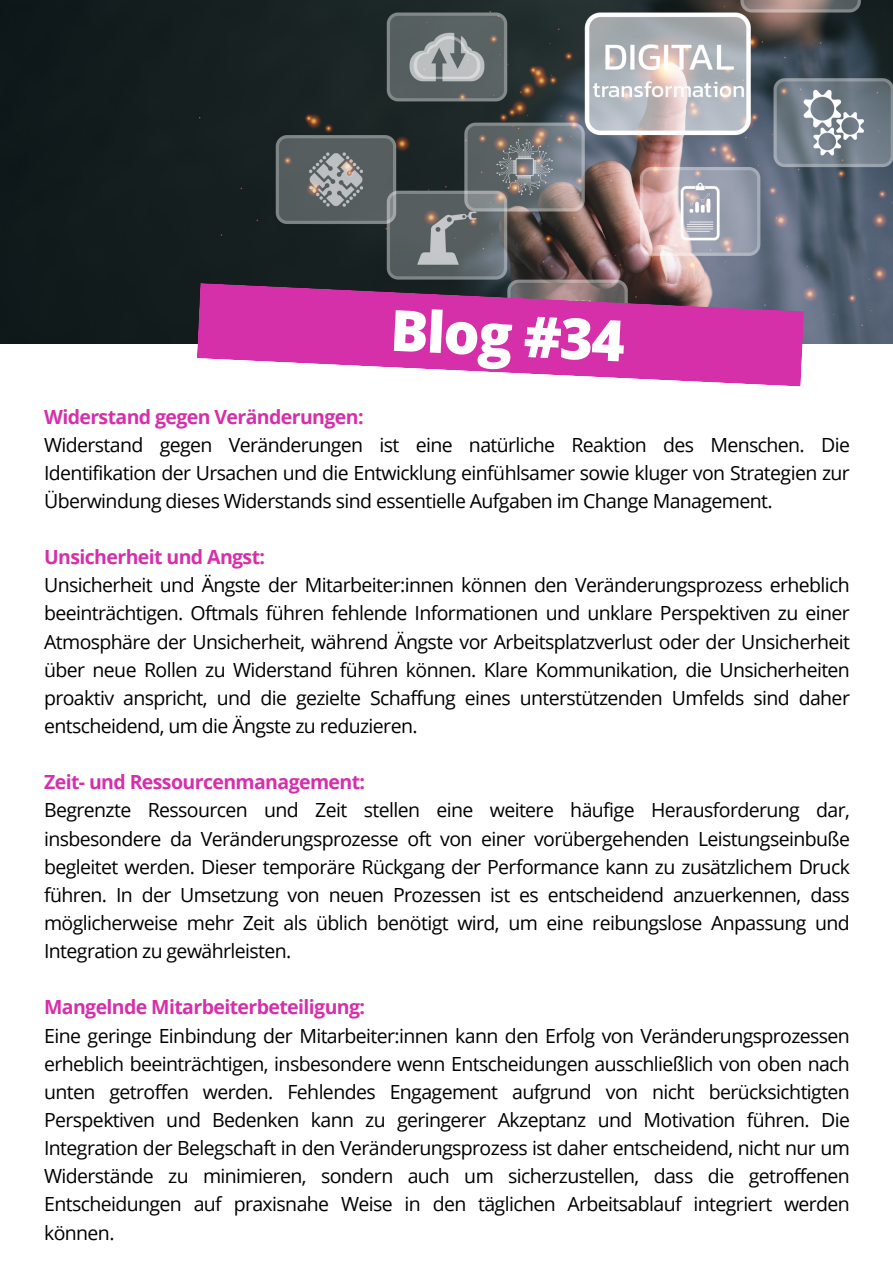
<style>
.page{position:relative;width:893px;height:1264px;background:#fff}
.page>*{position:absolute;margin:0;border:0;box-sizing:border-box;transform-origin:0 0}
.t1{font:800 57px "Open Sans";color:#fff}
.t2{font:19.5px/28.2px "Open Sans";letter-spacing:-.03em;color:#000;text-align:justify}
.t3{font:700 19.5px "Open Sans";letter-spacing:-.03em;color:#d62faa}
</style>
<div class="page">
<img style="left:0;top:0;width:892px;height:343px">
<svg style="left:197px;top:283px;width:607px;height:103px;fill:#d62faa"></svg>
<p class="t1" style="left:392px;top:289px;width:236px;rotate:3deg">Blog #34</p>
<p class="t3" style="left:44px;top:402px;width:321px">Widerstand gegen Veränderungen:</p>
<h1 class="t2" style="left:44px;top:430px;width:807px">Widerstand gegen Veränderungen ist eine natürliche Reaktion des Menschen. Die Identifikation der Ursachen und die Entwicklung einfühlsamer sowie kluger von Strategien zur Überwindung dieses Widerstands sind essentielle Aufgaben im Change Management.</h1>
<p class="t3" style="left:44px;top:543px;width:222px">Unsicherheit und Angst:</p>
<p class="t2" style="left:44px;top:570px;width:807px">Unsicherheit und Ängste der Mitarbeiter:innen können den Veränderungsprozess erheblich beeinträchtigen. Oftmals führen fehlende Informationen und unklare Perspektiven zu einer Atmosphäre der Unsicherheit, während Ängste vor Arbeitsplatzverlust oder der Unsicherheit über neue Rollen zu Widerstand führen können. Klare Kommunikation, die Unsicherheiten proaktiv anspricht, und die gezielte Schaffung eines unterstützenden Umfelds sind daher entscheidend, um die Ängste zu reduzieren.</p>
<p class="t3" style="left:44px;top:768px;width:322px">Zeit- und Ressourcenmanagement:</p>
<p class="t2" style="left:44px;top:795px;width:807px">Begrenzte Ressourcen und Zeit stellen eine weitere häufige Herausforderung dar, insbesondere da Veränderungsprozesse oft von einer vorübergehenden Leistungseinbuße begleitet werden. Dieser temporäre Rückgang der Performance kann zu zusätzlichem Druck führen. In der Umsetzung von neuen Prozessen ist es entscheidend anzuerkennen, dass möglicherweise mehr Zeit als üblich benötigt wird, um eine reibungslose Anpassung und Integration zu gewährleisten.</p>
<p class="t3" style="left:44px;top:993px;width:322px">Mangelnde Mitarbeiterbeteiligung:</p>
<p class="t2" style="left:44px;top:1020px;width:807px">Eine geringe Einbindung der Mitarbeiter:innen kann den Erfolg von Veränderungsprozessen erheblich beeinträchtigen, insbesondere wenn Entscheidungen ausschließlich von oben nach unten getroffen werden. Fehlendes Engagement aufgrund von nicht berücksichtigten Perspektiven und Bedenken kann zu geringerer Akzeptanz und Motivation führen. Die Integration der Belegschaft in den Veränderungsprozess ist daher entscheidend, nicht nur um Widerstände zu minimieren, sondern auch um sicherzustellen, dass die getroffenen Entscheidungen auf praxisnahe Weise in den täglichen Arbeitsablauf integriert werden können.</p>
</div>
